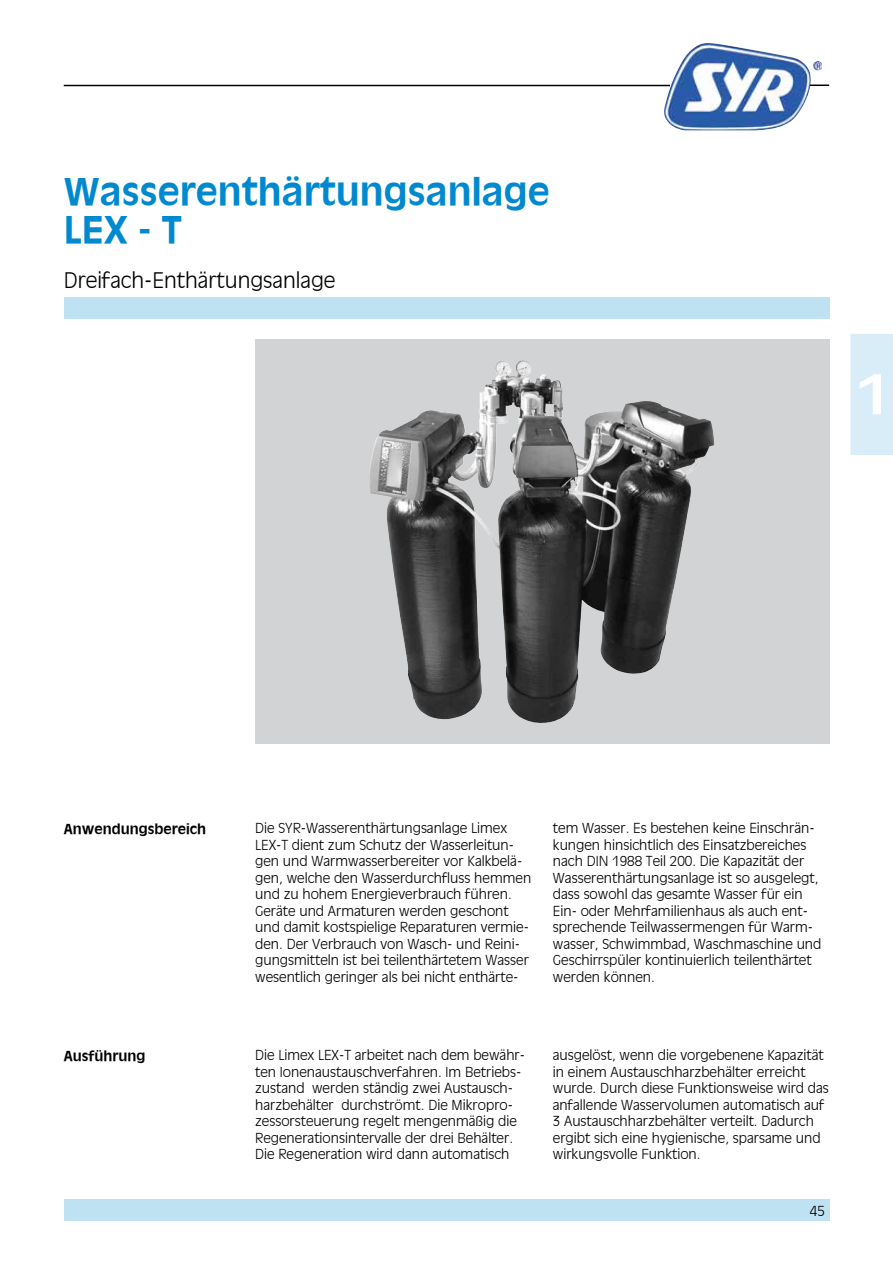
<style>
.page{position:relative;width:893px;height:1263px;background:#fff}
.page>*{position:absolute;margin:0;border:0;box-sizing:border-box;transform-origin:0 0}
.t1{font:700 54px "Ant Oliv";color:#fff}
.t2{font:700 36px/37.5px "Ant Oliv";color:#0089cf}
.t3{font:300 21px "Ant Oliv";color:#000}
.t4{font:300 13.5px/16.5px "Ant Oliv";color:#000}
.t5{font:700 13.5px "Ant Oliv";color:#000}
</style>
<div class="page">
<div style="left:64px;top:298px;width:765px;height:21px;background:#bfe2f3"></div>
<div style="left:64px;top:1199px;width:765px;height:21px;background:#bfe2f3"></div>
<img style="left:663px;top:43px;width:159px;height:87px">
<hr style="left:64px;top:85px;width:606px;height:1px;background:#000">
<svg style="left:810px;top:85px;width:19px;height:1px"></svg>
<svg style="left:255px;top:340px;width:574px;height:404px;background:#a6a7a8"></svg>
<img style="left:487px;top:360px;width:36px;height:24px">
<div style="left:850px;top:334px;width:43px;height:121px;background:#d9edf8"></div>
<h2 class="t2" style="left:64px;top:172px;width:487px">Wasserenthärtungsanlage<br>LEX - T</h2>
<h3 class="t3" style="left:64px;top:268px;width:273px">Dreifach-Enthärtungsanlage</h3>
<h1 class="t1" style="left:859px;top:361px;width:32px">1</h1>
<p class="t5" style="left:64px;top:820px;width:144px">Anwendungsbereich</p>
<p class="t4" style="left:255px;top:820px;width:278px">Die SYR-Wasserenthärtungsanlage Limex LEX-T dient zum Schutz der Wasserleitun&shy;gen und Warmwasserbereiter vor Kalkbelä&shy;gen, welche den Wasserdurchfluss hemmen und zu hohem Energieverbrauch führen.<br>Geräte und Armaturen werden geschont und damit kostspielige Reparaturen vermie&shy;den. Der Verbrauch von Wasch- und Reini&shy;gungsmitteln ist bei teilenthärtetem Wasser wesentlich geringer als bei nicht enthärte-</p>
<p class="t4" style="left:553px;top:819px;width:270px">tem Wasser. Es bestehen keine Einschrän&shy;kungen hinsichtlich des Einsatzbereiches nach DIN 1988 Teil 200. Die Kapazität der Wasserenthärtungsanlage ist so ausgelegt, dass sowohl das gesamte Wasser für ein Ein- oder Mehrfamilienhaus als auch ent&shy;sprechende Teilwassermengen für Warm&shy;wasser, Schwimmbad, Waschmaschine und Geschirrspüler kontinuierlich teilenthärtet werden können.</p>
<p class="t5" style="left:64px;top:1047px;width:83px">Ausführung</p>
<p class="t4" style="left:553px;top:1047px;width:278px">ausgelöst, wenn die vorgebenene Kapazität in einem Austauschharzbehälter erreicht wurde. Durch diese Funktionsweise wird das anfallende Wasservolumen automatisch auf 3 Austauschharzbehälter verteilt. Dadurch ergibt sich eine hygienische, sparsame und wirkungsvolle Funktion.</p>
<p class="t4" style="left:255px;top:1047px;width:272px">Die Limex LEX-T arbeitet nach dem bewähr&shy;ten Ionenaustauschverfahren. Im Betriebs&shy;zustand werden ständig zwei Austausch&shy;harzbehälter durchströmt. Die Mikropro&shy;zessorsteuerung regelt mengenmäßig die Regenerationsintervalle der drei Behälter.<br>Die Regeneration wird dann automatisch</p>
<p class="t4" style="left:810px;top:1203px;width:17px">45</p>
</div>
